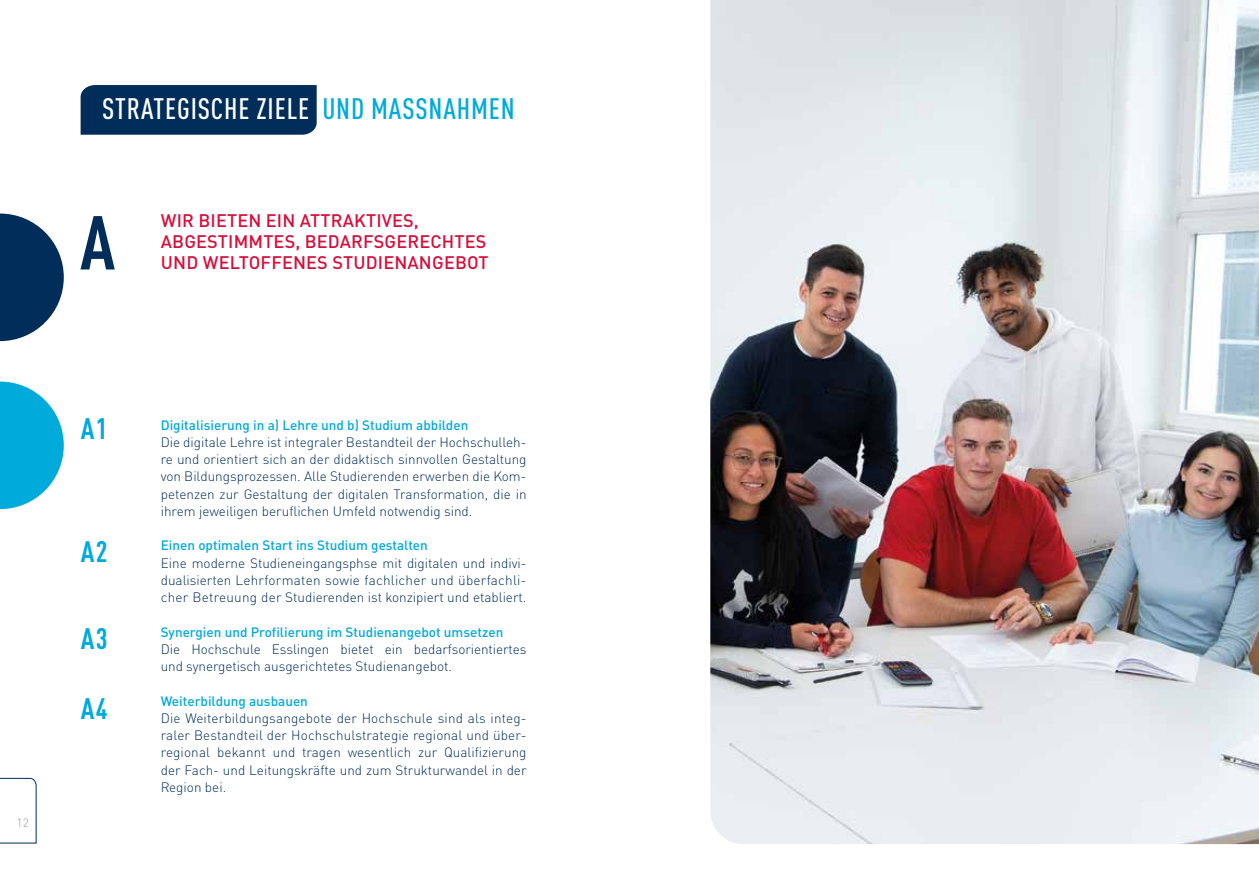
<style>
.page{position:relative;width:1259px;height:893px;background:#fff}
.page>*{position:absolute;margin:0;border:0;box-sizing:border-box;transform-origin:0 0}
.t1{font:700 condensed 75px "DIN Pro";color:#002d5a}
.t2{font:500 condensed 29.25px "DIN Pro";letter-spacing:.03em;color:#fff}
.t3{font:700 condensed 29.25px "DIN Pro";letter-spacing:.045em;color:#00aadb}
.t4{font:500 18px/21px "DIN Pro";letter-spacing:.01em;color:#d60f3c}
.t5{font:300 13.5px/17.2px "DIN Pro";color:#002d5a;text-align:justify}
.t6{font:500 13.5px "DIN Pro";color:#00aadb}
.t7{font:300 12px "DIN Pro";color:#9d9d9c}
.s1{color:#00aadb}
</style>
<div class="page">
<img style="left:710px;top:0;width:549px;height:844px">
<svg style="left:0;top:778px;width:36px;height:65px"></svg>
<svg style="left:0;top:382px;width:64px;height:127px"></svg>
<svg style="left:0;top:214px;width:64px;height:127px"></svg>
<div style="left:81px;top:85px;width:236px;height:50px;background:#002d5a"></div>
<h2 class="t2" style="left:102px;top:87px;width:414px">STRATEGISCHE ZIELE <span class="s1">UND MASSNAHMEN</span></h2>
<h1 class="t1" style="left:80px;top:188px;width:37px">A</h1>
<h3 class="t4" style="left:161px;top:209px;width:329px">WIR BIETEN EIN ATTRAKTIVES,<br>ABGESTIMMTES, BEDARFSGERECHTES<br>UND WELTOFFENES STUDIENANGEBOT</h3>
<p class="t7" style="left:17px;top:813px;width:14px">12</p>
<h2 class="t3" style="left:81px;top:407px;width:28px">A1</h2>
<h2 class="t3" style="left:81px;top:530px;width:28px">A2</h2>
<h2 class="t3" style="left:81px;top:617px;width:28px">A3</h2>
<h2 class="t3" style="left:81px;top:687px;width:28px">A4</h2>
<p class="t6" style="left:161px;top:414px;width:309px">Digitalisierung in a) Lehre und b) Studium abbilden</p>
<p class="t5" style="left:161px;top:432px;width:367px">Die digitale Lehre ist integraler Bestandteil der Hochschulleh&shy;re und orientiert sich an der didaktisch sinnvollen Gestaltung von Bildungsprozessen. Alle Studierenden erwerben die Kom&shy;petenzen zur Gestaltung der digitalen Transformation, die in ihrem jeweiligen beruflichen Umfeld notwendig sind.</p>
<p class="t6" style="left:161px;top:535px;width:269px">Einen optimalen Start ins Studium gestalten</p>
<p class="t5" style="left:161px;top:553px;width:367px">Eine moderne Studieneingangsphse mit digitalen und indivi&shy;dualisierten Lehrformaten sowie fachlicher und überfachli&shy;cher Betreuung der Studierenden ist konzipiert und etabliert.</p>
<p class="t6" style="left:161px;top:621px;width:344px">Synergien und Profilierung im Studienangebot umsetzen</p>
<p class="t5" style="left:161px;top:639px;width:367px">Die Hochschule Esslingen bietet ein bedarfsorientiertes und synergetisch ausgerichtetes Studienangebot.</p>
<p class="t6" style="left:161px;top:690px;width:149px">Weiterbildung ausbauen</p>
<p class="t5" style="left:161px;top:708px;width:367px">Die Weiterbildungsangebote der Hochschule sind als integ&shy;raler Bestandteil der Hochschulstrategie regional und über&shy;regional bekannt und tragen wesentlich zur Qualifizierung der Fach- und Leitungskräfte und zum Strukturwandel in der Region bei.</p>
</div>
